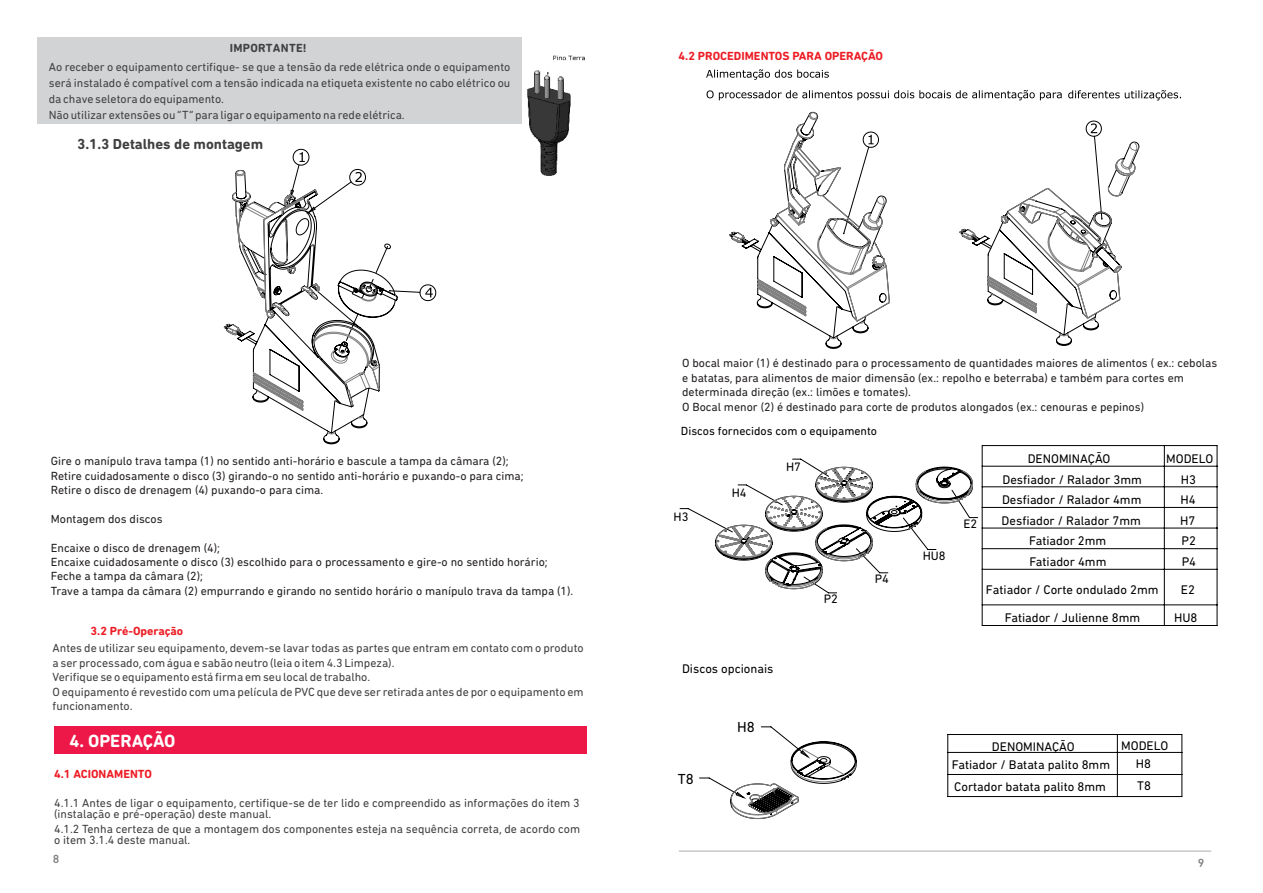
<style>
.page{position:relative;width:1263px;height:893px;background:#fff}
.page>*{position:absolute;margin:0;border:0;box-sizing:border-box;transform-origin:0 0}
.t1{font:700 18px "DIN Next Rounded LT Pro";color:#fff}
.t2{font:700 14.85px "DIN Next Rounded LT Pro";color:#404041}
.t3{font:14.85px "DIN Next Rounded LT Pro";color:#000}
.t4{font:12.75px "DIN Next Rounded LT Pro";color:#000}
.t5{font:12.45px "DIN Next Rounded LT Pro";color:#000}
.t6{font:12px/14.4px "DIN Next Rounded LT Pro";color:#404041}
.t7{font:12px/14.4px "DIN Next Rounded LT Pro";color:#231f20}
.t8{font:700 12px "DIN Next Rounded LT Pro";color:#ed1c24}
.t9{font:12px "DIN Next Rounded LT Pro";color:#000}
.t10{font:700 12px "DIN Next Rounded LT Pro";letter-spacing:.02em;color:#414142}
.t11{font:500 12px "DIN Next Rounded LT Pro";color:#808285}
</style>
<div class="page">
<hr style="left:679px;top:850px;width:532px;height:2px;background:#bcbec0">
<div style="left:54px;top:726px;width:533px;height:28px;background:#ed1847"></div>
<svg style="left:292px;top:149px;width:70px;height:21px"></svg>
<svg style="left:398px;top:284px;width:38px;height:17px"></svg>
<svg style="left:224px;top:170px;width:174px;height:265px"></svg>
<svg style="left:706px;top:69px;width:123px;height:11px"></svg>
<svg style="left:706px;top:90px;width:356px;height:10px"></svg>
<svg style="left:1068px;top:90px;width:113px;height:10px"></svg>
<svg style="left:729px;top:111px;width:411px;height:238px"></svg>
<svg style="left:947px;top:734px;width:1px;height:62px"></svg>
<svg style="left:1117px;top:735px;width:1px;height:61px"></svg>
<svg style="left:1181px;top:735px;width:1px;height:61px"></svg>
<hr style="left:948px;top:734px;width:169px;height:1px;background:#000">
<hr style="left:948px;top:752px;width:169px;height:1px;background:#000">
<hr style="left:1117px;top:734px;width:65px;height:1px;background:#000">
<hr style="left:1117px;top:752px;width:65px;height:1px;background:#000">
<hr style="left:948px;top:774px;width:169px;height:1px;background:#000">
<hr style="left:1117px;top:774px;width:65px;height:1px;background:#000">
<hr style="left:948px;top:796px;width:169px;height:1px;background:#000">
<hr style="left:1117px;top:796px;width:65px;height:1px;background:#000">
<svg style="left:699px;top:726px;width:158px;height:93px"></svg>
<svg style="left:1164px;top:446px;width:1px;height:123px"></svg>
<hr style="left:982px;top:569px;width:1px;height:36px;background:#000">
<hr style="left:1164px;top:569px;width:1px;height:36px;background:#000">
<svg style="left:982px;top:606px;width:1px;height:19px"></svg>
<svg style="left:1164px;top:606px;width:1px;height:19px"></svg>
<svg style="left:1217px;top:446px;width:1px;height:123px"></svg>
<hr style="left:1217px;top:569px;width:1px;height:36px;background:#000">
<svg style="left:1217px;top:605px;width:1px;height:20px"></svg>
<hr style="left:982px;top:445px;width:182px;height:1px;background:#000">
<hr style="left:982px;top:466px;width:182px;height:1px;background:#000">
<hr style="left:1164px;top:445px;width:53px;height:1px;background:#000">
<hr style="left:1164px;top:466px;width:53px;height:1px;background:#000">
<hr style="left:982px;top:486px;width:182px;height:1px;background:#000">
<hr style="left:1164px;top:486px;width:53px;height:1px;background:#000">
<hr style="left:982px;top:507px;width:182px;height:1px;background:#000">
<hr style="left:1164px;top:507px;width:53px;height:1px;background:#000">
<hr style="left:982px;top:528px;width:182px;height:1px;background:#000">
<hr style="left:1164px;top:528px;width:53px;height:1px;background:#000">
<hr style="left:982px;top:548px;width:182px;height:1px;background:#000">
<hr style="left:1164px;top:548px;width:53px;height:1px;background:#000">
<hr style="left:982px;top:569px;width:182px;height:1px;background:#000">
<hr style="left:1164px;top:569px;width:53px;height:1px;background:#000">
<hr style="left:982px;top:605px;width:182px;height:1px;background:#000">
<hr style="left:1164px;top:605px;width:53px;height:1px;background:#000">
<hr style="left:982px;top:625px;width:182px;height:1px;background:#000">
<hr style="left:1164px;top:625px;width:53px;height:1px;background:#000">
<svg style="left:679px;top:446px;width:304px;height:148px"></svg>
<img style="left:527px;top:55px;width:58px;height:121px">
<div style="left:37px;top:37px;width:485px;height:87px;background:#d1d3d4"></div>
<p class="t10" style="left:230px;top:43px;width:78px">IMPORTANTE!</p>
<p class="t6" style="left:49px;top:60px;width:463px;line-height:16px">Ao receber o equipamento certifique- se que a tensão da rede elétrica onde o equipamento será instalado é compatível com a tensão indicada na etiqueta existente no cabo elétrico ou da chave seletora do equipamento.<br>Não utilizar extensões ou “T” para ligar o equipamento na rede elétrica.</p>
<p class="t2" style="left:77px;top:138px;width:188px">3.1.3 Detalhes de montagem</p>
<p class="t7" style="left:51px;top:455px;width:474px">Gire o manípulo trava tampa (1) no sentido anti-horário e bascule a tampa da câmara (2);<br>Retire cuidadosamente o disco (3) girando-o no sentido anti-horário e puxando-o para cima;<br>Retire o disco de drenagem (4) puxando-o para cima.</p>
<p class="t7" style="left:51px;top:513px;width:113px">Montagem dos discos</p>
<p class="t7" style="left:51px;top:541px;width:524px">Encaixe o disco de drenagem (4);<br>Encaixe cuidadosamente o disco (3) escolhido para o processamento e gire-o no sentido horário; Feche a tampa da câmara (2);<br>Trave a tampa da câmara (2) empurrando e girando no sentido horário o manípulo trava da tampa (1).</p>
<p class="t8" style="left:91px;top:626px;width:94px">3.2 Pré-Operação</p>
<p class="t6" style="left:53px;top:642px;width:533px">Antes de utilizar seu equipamento, devem-se lavar todas as partes que entram em contato com o produto a ser processado, com água e sabão neutro (leia o item 4.3 Limpeza).<br>Verifique se o equipamento está firma em seu local de trabalho.<br>O equipamento é revestido com uma película de PVC que deve ser retirada antes de por o equipamento em funcionamento.</p>
<h1 class="t1" style="left:69px;top:733px;width:107px">4. OPERAÇÃO</h1>
<p class="t8" style="left:54px;top:769px;width:99px">4.1 ACIONAMENTO</p>
<p class="t6" style="left:54px;top:798px;width:527px;line-height:11.1px">4.1.1 Antes de ligar o equipamento, certifique-se de ter lido e compreendido as informações do item 3 (instalação e pré-operação) deste manual.</p>
<p class="t6" style="left:54px;top:824px;width:527px;line-height:11.1px">4.1.2 Tenha certeza de que a montagem dos componentes esteja na sequência correta, de acordo com o item 3.1.4 deste manual.</p>
<p class="t11" style="left:53px;top:854px;width:8px">8</p>
<p class="t8" style="left:679px;top:51px;width:206px">4.2 PROCEDIMENTOS PARA OPERAÇÃO</p>
<p class="t7" style="left:682px;top:357px;width:537px">O bocal maior (1) é destinado para o processamento de quantidades maiores de alimentos ( ex.: cebolas e batatas, para alimentos de maior dimensão (ex.: repolho e beterraba) e também para cortes em determinada direção (ex.: limões e tomates).<br>O Bocal menor (2) é destinado para corte de produtos alongados (ex.: cenouras e pepinos)</p>
<p class="t9" style="left:681px;top:426px;width:198px">Discos fornecidos com o equipamento</p>
<p class="t5" style="left:674px;top:511px;width:16px">H3</p>
<p class="t5" style="left:732px;top:488px;width:16px">H4</p>
<p class="t5" style="left:786px;top:462px;width:16px">H7</p>
<p class="t4" style="left:682px;top:664px;width:93px">Discos opcionais</p>
<p class="t3" style="left:678px;top:772px;width:17px">T8</p>
<p class="t3" style="left:737px;top:721px;width:19px">H8</p>
<p class="t5" style="left:824px;top:594px;width:16px">P2</p>
<p class="t5" style="left:875px;top:574px;width:16px">P4</p>
<p class="t5" style="left:923px;top:551px;width:24px">HU8</p>
<p class="t5" style="left:963px;top:519px;width:15px">E2</p>
<p class="t4" style="left:1028px;top:453px;width:84px">DENOMINAÇÃO</p>
<p class="t4" style="left:1166px;top:453px;width:49px">MODELO</p>
<p class="t4" style="left:1002px;top:474px;width:141px">Desfiador / Ralador 3mm</p>
<p class="t4" style="left:1181px;top:474px;width:17px">H3</p>
<p class="t4" style="left:1002px;top:495px;width:141px">Desfiador / Ralador 4mm</p>
<p class="t4" style="left:1180px;top:495px;width:17px">H4</p>
<p class="t4" style="left:1001px;top:515px;width:141px">Desfiador / Ralador 7mm</p>
<p class="t4" style="left:1180px;top:515px;width:17px">H7</p>
<p class="t4" style="left:1029px;top:536px;width:79px">Fatiador 2mm</p>
<p class="t4" style="left:1181px;top:536px;width:16px">P2</p>
<p class="t4" style="left:1029px;top:556px;width:79px">Fatiador 4mm</p>
<p class="t4" style="left:1182px;top:556px;width:16px">P4</p>
<p class="t4" style="left:986px;top:585px;width:174px">Fatiador / Corte ondulado 2mm</p>
<p class="t4" style="left:1181px;top:585px;width:16px">E2</p>
<p class="t4" style="left:1005px;top:613px;width:137px">Fatiador / Julienne 8mm</p>
<p class="t4" style="left:1174px;top:613px;width:25px">HU8</p>
<p class="t4" style="left:992px;top:741px;width:84px">DENOMINAÇÃO</p>
<p class="t4" style="left:1121px;top:740px;width:49px">MODELO</p>
<p class="t4" style="left:952px;top:759px;width:160px">Fatiador / Batata palito 8mm</p>
<p class="t4" style="left:1136px;top:758px;width:17px">H8</p>
<p class="t4" style="left:954px;top:781px;width:153px">Cortador batata palito 8mm</p>
<p class="t4" style="left:1137px;top:780px;width:15px">T8</p>
<p class="t11" style="left:1198px;top:858px;width:8px">9</p>
</div>
